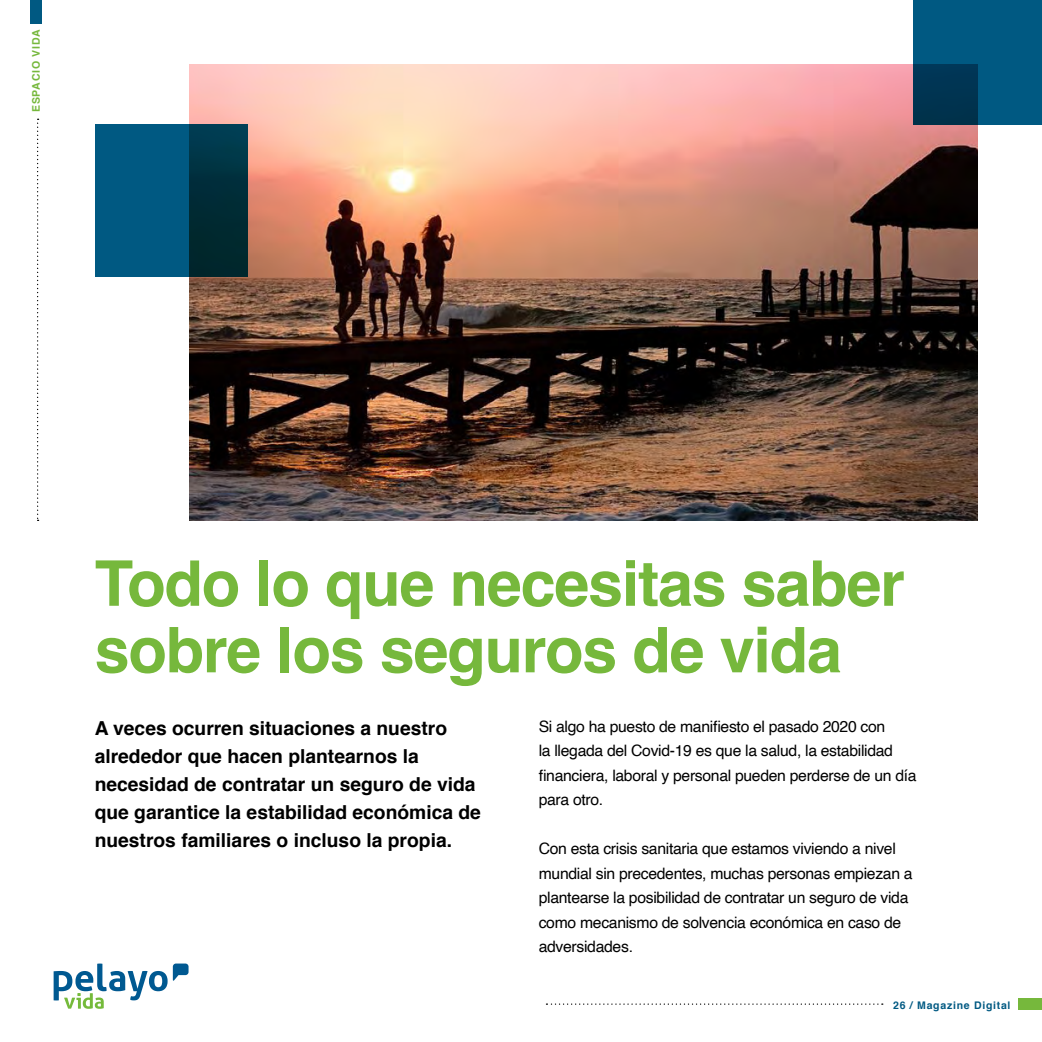
<style>
.page{position:relative;width:1042px;height:1042px;background:#fff}
.page>*{position:absolute;margin:0;border:0;box-sizing:border-box;transform-origin:0 0}
.t1{font:700 63px/66.5px "Helvetica";letter-spacing:-.02em;color:#76b83c}
.t2{font:700 19.25px/28px "Helvetica";color:#000}
.t3{font:15.75px/24.5px "Helvetica";letter-spacing:-.02em;color:#000}
.t4{font:700 10.5px "Helvetica";letter-spacing:.07em;color:#005982}
.t5{font:700 10.5px "Helvetica";letter-spacing:.07em;color:#76b83c}
</style>
<div class="page">
<svg style="left:546px;top:1003px;width:337px;height:2px"></svg>
<div style="left:1019px;top:998px;width:23px;height:11px;background:#76b83c"></div>
<div style="left:31px;top:0;width:11px;height:23px;background:#005982"></div>
<svg style="left:37px;top:119px;width:2px;height:402px"></svg>
<svg style="left:54px;top:963px;width:135px;height:46px"></svg>
<img style="left:190px;top:64px;width:787px;height:457px">
<svg style="left:95px;top:125px;width:153px;height:152px;background:#004866"></svg>
<svg style="left:913px;top:0;width:129px;height:125px;background:#004f75"></svg>
<p class="t5" style="left:28px;top:112px;width:84px;rotate:-90deg">ESPACIO VIDA</p>
<h1 class="t1" style="left:95px;top:551px;width:811px">Todo lo que necesitas saber sobre los seguros de vida</h1>
<p class="t3" style="left:539px;top:714px;width:379px">Si algo ha puesto de manifiesto el pasado 2020 con<br>la llegada del Covid-19 es que la salud, la estabilidad financiera, laboral y personal pueden perderse de un día para otro.</p>
<p class="t3" style="left:539px;top:837px;width:375px">Con esta crisis sanitaria que estamos viviendo a nivel mundial sin precedentes, muchas personas empiezan a plantearse la posibilidad de contratar un seguro de vida como mecanismo de solvencia económica en caso de adversidades.</p>
<p class="t2" style="left:95px;top:714px;width:388px">A veces ocurren situaciones a nuestro alrededor que hacen plantearnos la necesidad de contratar un seguro de vida que garantice la estabilidad económica de nuestros familiares o incluso la propia.</p>
<p class="t4" style="left:893px;top:996px;width:119px">26 / Magazine Digital</p>
</div>
